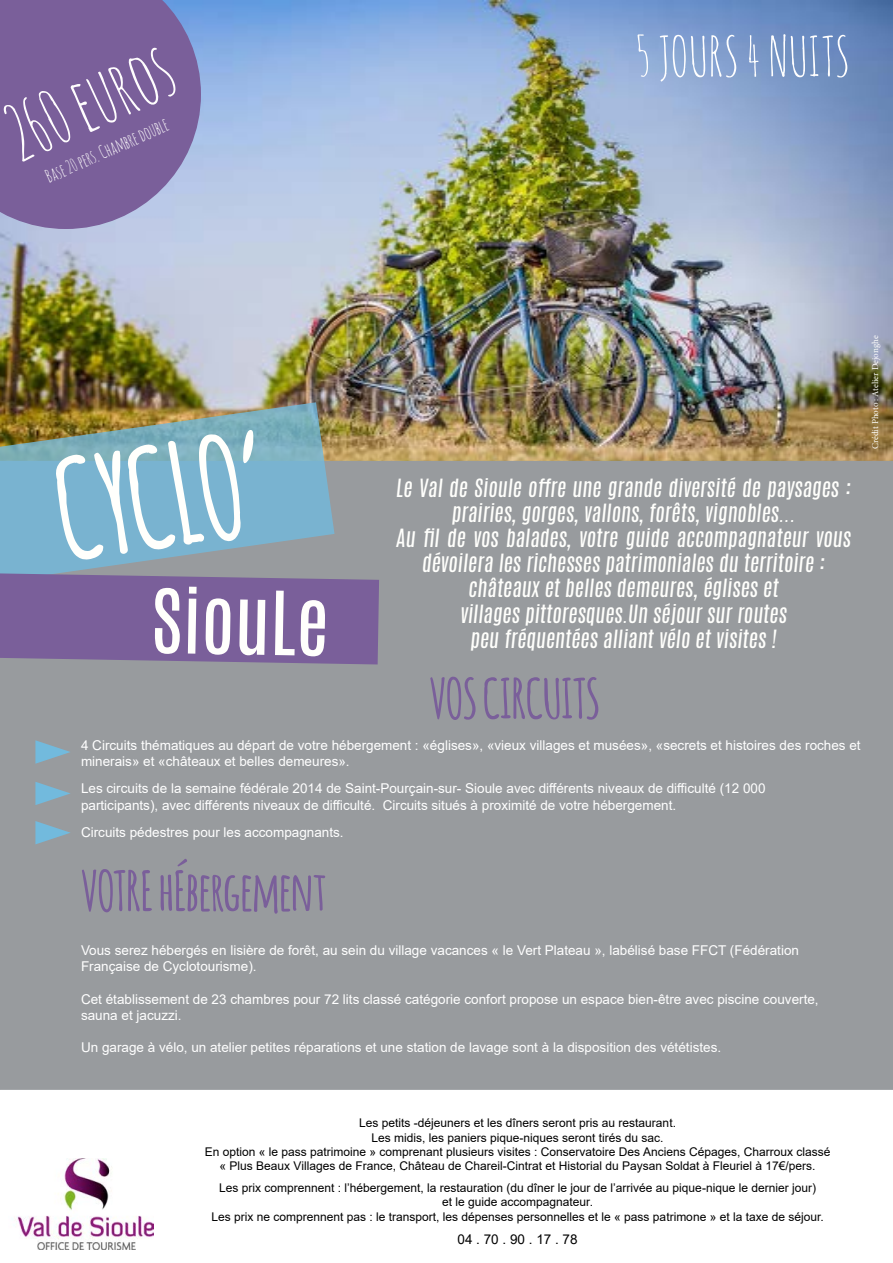
<style>
.page{position:relative;width:893px;height:1263px;background:#fff}
.page>*{position:absolute;margin:0;border:0;box-sizing:border-box;transform-origin:0 0}
.t1{font:700 135px "Amatic";color:#fffffc}
.t2{font:75px "Amatic SC";color:#fffdfe}
.t3{font:75px "Antonio";color:#fffffc}
.t4{font:700 54px "Amatic";color:#7a5f9a}
.t5{font:54px "Amatic SC";color:#fff}
.t6{font:21px/25.2px "Antonio";color:#fffffc;text-align:center}
.t7{font:18px "Amatic SC";color:#fffdfe}
.t8{font:13.5px/16.2px "Arial";color:#fff}
.t9{font:13.5px "Arial";color:#000}
.t10{font:12px/14.4px "Arial";color:#000;text-align:center}
.t11{font:9px "Minion Pro";letter-spacing:-.005em;color:#fffffd}
</style>
<div class="page">
<img style="left:0;top:0;width:893px;height:461px">
<div style="left:0;top:462px;width:893px;height:627px;background:#989b9e"></div>
<svg style="left:0;top:402px;width:334px;height:171px;background:#7fa7b1"></svg>
<svg style="left:0;top:573px;width:379px;height:91px;background:#7c639a"></svg>
<img style="left:17px;top:1158px;width:136px;height:91px">
<svg style="left:35px;top:740px;width:35px;height:24px"></svg>
<svg style="left:35px;top:782px;width:35px;height:23px"></svg>
<svg style="left:35px;top:821px;width:35px;height:23px"></svg>
<svg style="left:0;top:0;width:201px;height:229px;background:#7f6aa2"></svg>
<h2 class="t2" style="left:-11px;top:93px;width:179px;rotate:-24deg">260 euros</h2>
<h3 class="t7" style="left:42px;top:167px;width:134px;rotate:-24deg">Base 20 pers. Chambre double</h3>
<h3 class="t5" style="left:635px;top:21px;width:216px">5 JOURS 4 NUITS</h3>
<h1 class="t1" style="left:44px;top:416px;width:211px;rotate:-8deg">CYCLO’</h1>
<h2 class="t3" style="left:152px;top:566px;width:180px;rotate:1deg">SiouLe</h2>
<p class="t6" style="left:395px;top:475px;width:460px">Le Val de Sioule offre une grande diversité de paysages : prairies, gorges, vallons, forêts, vignobles...<br>Au fil de vos balades, votre guide accompagnateur vous dévoilera les richesses patrimoniales du territoire : châteaux et belles demeures, églises et<br>villages pittoresques.Un séjour sur routes<br>peu fréquentées alliant vélo et visites !</p>
<h3 class="t4" style="left:429px;top:660px;width:172px">VOS CIRCUITS</h3>
<p class="t8" style="left:81px;top:737px;width:781px">4 Circuits thématiques au départ de votre hébergement : «églises», «vieux villages et musées», «secrets et histoires des roches et minerais» et «châteaux et belles demeures».</p>
<p class="t8" style="left:81px;top:780px;width:686px">Les circuits de la semaine fédérale 2014 de Saint-Pourçain-sur- Sioule avec différents niveaux de difficulté (12 000 participants), avec différents niveaux de difficulté. Circuits situés à proximité de votre hébergement.</p>
<p class="t8" style="left:81px;top:824px;width:264px">Circuits pédestres pour les accompagnants.</p>
<h3 class="t4" style="left:81px;top:852px;width:246px">VOTRE hÉbergement</h3>
<p class="t8" style="left:81px;top:942px;width:719px">Vous serez hébergés en lisière de forêt, au sein du village vacances « le Vert Plateau », labélisé base FFCT (Fédération<br>Française de Cyclotourisme).</p>
<p class="t8" style="left:81px;top:990px;width:739px">Cet établissement de 23 chambres pour 72 lits classé catégorie confort propose un espace bien-être avec piscine couverte, sauna et jacuzzi.</p>
<p class="t8" style="left:81px;top:1039px;width:642px">Un garage à vélo, un atelier petites réparations et une station de lavage sont à la disposition des vététistes.</p>
<p class="t11" style="left:869px;top:449px;width:115px;rotate:-90deg">Crédit Photo : Atelier Dejonghe</p>
<p class="t10" style="left:205px;top:1116px;width:627px">Les petits -déjeuners et les dîners seront pris au restaurant.<br>Les midis, les paniers pique-niques seront tirés du sac.<br>En option « le pass patrimoine » comprenant plusieurs visites : Conservatoire Des Anciens Cépages, Charroux classé « Plus Beaux Villages de France, Château de Chareil-Cintrat et Historial du Paysan Soldat à Fleuriel à 17€/pers.</p>
<p class="t10" style="left:211px;top:1180px;width:614px">Les prix comprennent : l’hébergement, la restauration (du dîner le jour de l’arrivée au pique-nique le dernier jour)<br>et le guide accompagnateur.<br>Les prix ne comprennent pas : le transport, les dépenses personnelles et le « pass patrimone » et la taxe de séjour.</p>
<p class="t9" style="left:458px;top:1230px;width:122px">04 . 70 . 90 . 17 . 78</p>
</div>
